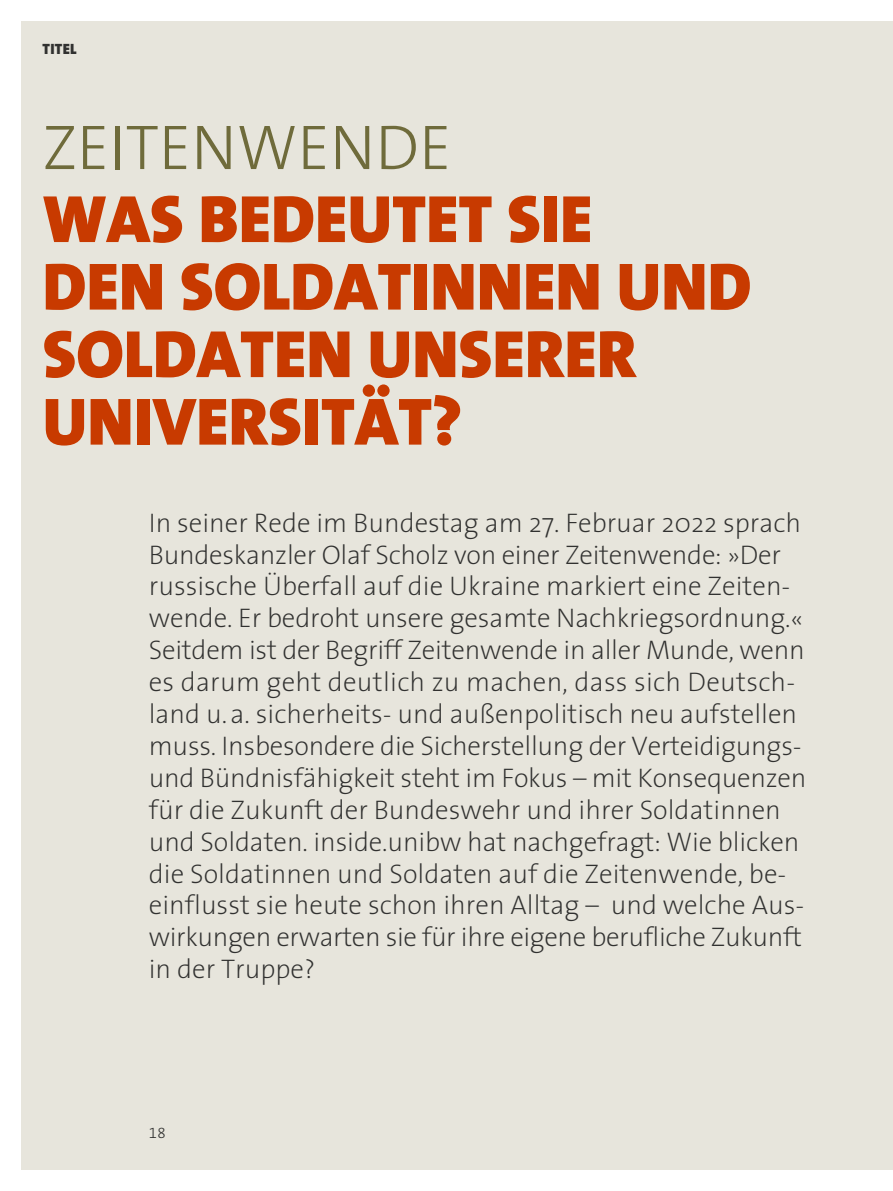
<style>
.page{position:relative;width:893px;height:1191px;background:#fff}
.page>*{position:absolute;margin:0;border:0;box-sizing:border-box;transform-origin:0 0}
.t1{font:900 67.5px/67.5px "The Sans";color:#c83a00}
.t2{font:300 63.75px "The Sans";color:#6f6b3b}
.t3{font:200 27px/32px "The Sans";letter-spacing:-.005em;color:#313130}
.t4{font:900 15px "The Sans";letter-spacing:.02em;color:#313130}
.t5{font:15px "The Sans Light Expert";color:#313130}
</style>
<div class="page">
<div style="left:21px;top:21px;width:872px;height:1148px;background:#e7e5dc"></div>
<p class="t4" style="left:43px;top:36px;width:36px">TITEL</p>
<p class="t2" style="left:43px;top:95px;width:410px">ZEITENWENDE</p>
<h1 class="t1" style="left:43px;top:184px;width:710px">WAS BEDEUTET SIE<br>DEN SOLDATINNEN UND<br>SOLDATEN UNSERER<br>UNIVERSITÄT?</h1>
<p class="t3" style="left:149px;top:505px;width:659px">In seiner Rede im Bundestag am 27. Februar 2022 sprach Bundeskanzler Olaf Scholz von einer Zeitenwende: »Der russische Überfall auf die Ukraine markiert eine Zeiten&shy;wende. Er bedroht unsere gesamte Nachkriegsordnung.« Seitdem ist der Begriff Zeitenwende in aller Munde, wenn es darum geht deutlich zu machen, dass sich Deutsch&shy;land u. a. sicherheits- und außenpolitisch neu aufstellen muss. Insbesondere die Sicherstellung der Verteidigungs&shy;und Bündnisfähigkeit steht im Fokus – mit Konsequenzen für die Zukunft der Bundeswehr und ihrer Soldatinnen und Soldaten. inside.unibw hat nachgefragt: Wie blicken die Soldatinnen und Soldaten auf die Zeitenwende, be&shy;einflusst sie heute schon ihren Alltag – und welche Aus&shy;wirkungen erwarten sie für ihre eigene berufliche Zukunft in der Truppe?</p>
<p class="t5" style="left:149px;top:1121px;width:18px">18</p>
</div>
